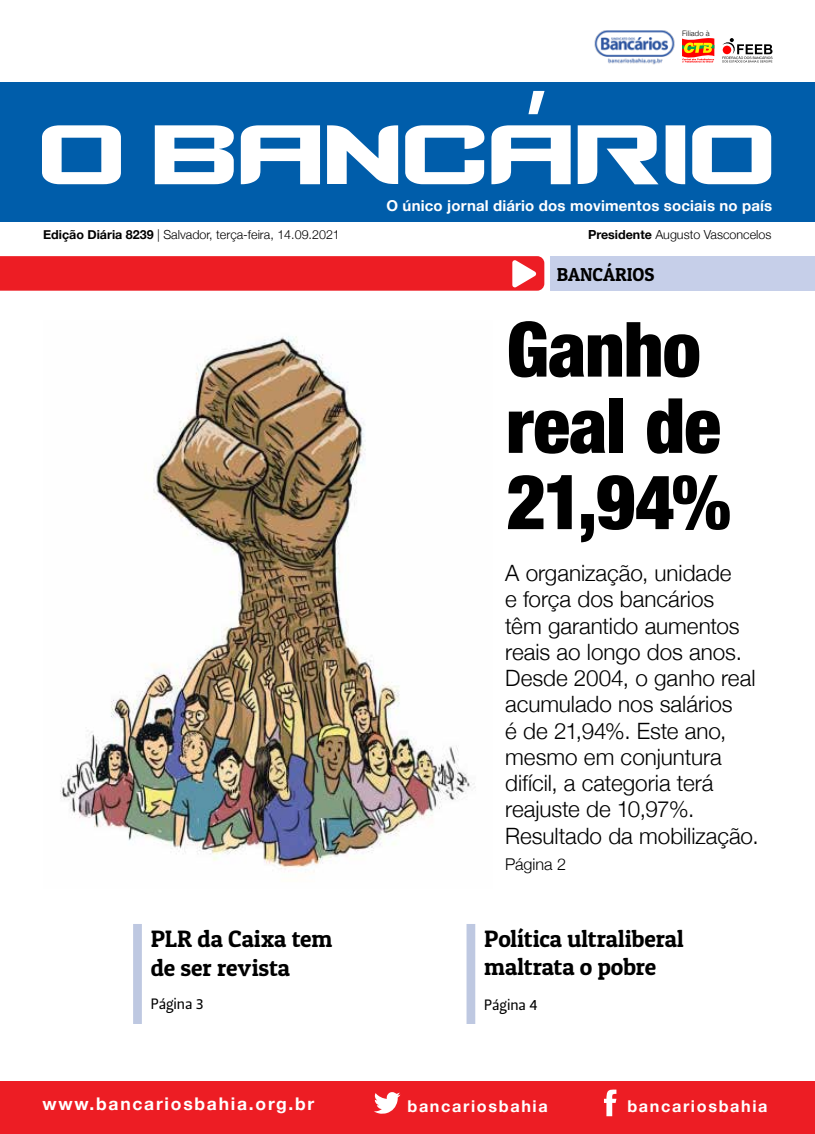
<style>
.page{position:relative;width:815px;height:1134px;background:#fff}
.page>*{position:absolute;margin:0;border:0;box-sizing:border-box;transform-origin:0 0}
.t1{font:117.5px "Counter Strike";color:#fff}
.t2{font:900 condensed 76.25px/76.2px "Helvetica Neue";letter-spacing:-.01em;color:#000}
.t3{font:23.75px/28.8px "Patua One";letter-spacing:-.005em;color:#000}
.t4{font:300 22.5px/26.2px "Helvetica Neue";letter-spacing:-.005em;color:#000}
.t5{font:18.75px "Patua One";color:#000}
.t6{font:700 17.5px "Helvetica Neue";letter-spacing:.1em;color:#fff}
.t7{font:700 16.25px "Helvetica Neue";letter-spacing:.1em;color:#fff}
.t8{font:300 16.25px "Helvetica Neue";letter-spacing:-.005em;color:#000}
.t9{font:700 15px "Helvetica Neue";letter-spacing:.01em;color:#fff}
.t10{font:15px "Leitura Sans Grot 2";letter-spacing:-.01em;color:#000}
.t11{font:300 12.5px "Helvetica Neue";color:#000}
.t12{font:300 7.5px "Helvetica Neue";letter-spacing:.025em;color:#000}
.s1{font-weight:700}
</style>
<div class="page">
<div style="left:0;top:1082px;width:815px;height:52px;background:#ed1d24"></div>
<svg style="left:722px;top:38px;width:50px;height:24px"></svg>
<svg style="left:682px;top:38px;width:32px;height:24px"></svg>
<div style="left:0;top:83px;width:815px;height:139px;background:#005daa"></div>
<svg style="left:374px;top:1092px;width:26px;height:22px"></svg>
<svg style="left:604px;top:1089px;width:12px;height:27px"></svg>
<img style="left:594px;top:30px;width:81px;height:35px">
<div style="left:550px;top:256px;width:265px;height:35px;background:#c6cfe9"></div>
<svg style="left:0;top:256px;width:544px;height:35px;background:#ed242b"></svg>
<div style="left:133px;top:924px;width:9px;height:100px;background:#bec8e1"></div>
<div style="left:467px;top:924px;width:8px;height:100px;background:#bec8e1"></div>
<img style="left:60px;top:336px;width:415px;height:534px">
<p class="t12" style="left:682px;top:29px;width:29px">Filiado à</p>
<h1 class="t1" style="left:38px;top:82px;width:738px">O BANCÁRIO</h1>
<p class="t9" style="left:386px;top:197px;width:387px">O único jornal diário dos movimentos sociais no país</p>
<p class="t11" style="left:43px;top:227px;width:298px"><span class="s1">Edição Diária 8239</span> | Salvador, terça-feira, 14.09.2021</p>
<p class="t11" style="left:588px;top:226px;width:185px"><span class="s1">Presidente</span> Augusto Vasconcelos</p>
<p class="t5" style="left:557px;top:263px;width:99px">BANCÁRIOS</p>
<h2 class="t2" style="left:506px;top:310px;width:226px">Ganho real de<br>21,94%</h2>
<p class="t4" style="left:505px;top:559px;width:255px">A organização, unidade<br>e força dos bancários<br>têm garantido aumentos reais ao longo dos anos.<br>Desde 2004, o ganho real acumulado nos salários<br>é de 21,94%. Este ano, mesmo em conjuntura difícil, a categoria terá reajuste de 10,97%.<br>Resultado da mobilização.</p>
<p class="t8" style="left:505px;top:854px;width:62px">Página 2</p>
<p class="t3" style="left:151px;top:924px;width:183px">PLR da Caixa tem de ser revista</p>
<p class="t3" style="left:484px;top:925px;width:201px;line-height:27.5px">Política ultraliberal maltrata o pobre</p>
<p class="t10" style="left:151px;top:995px;width:55px">Página 3</p>
<p class="t10" style="left:484px;top:996px;width:55px">Página 4</p>
<p class="t6" style="left:42px;top:1093px;width:273px">www.bancariosbahia.org.br</p>
<p class="t7" style="left:407px;top:1096px;width:142px">bancariosbahia</p>
<p class="t7" style="left:627px;top:1096px;width:142px">bancariosbahia</p>
</div>
